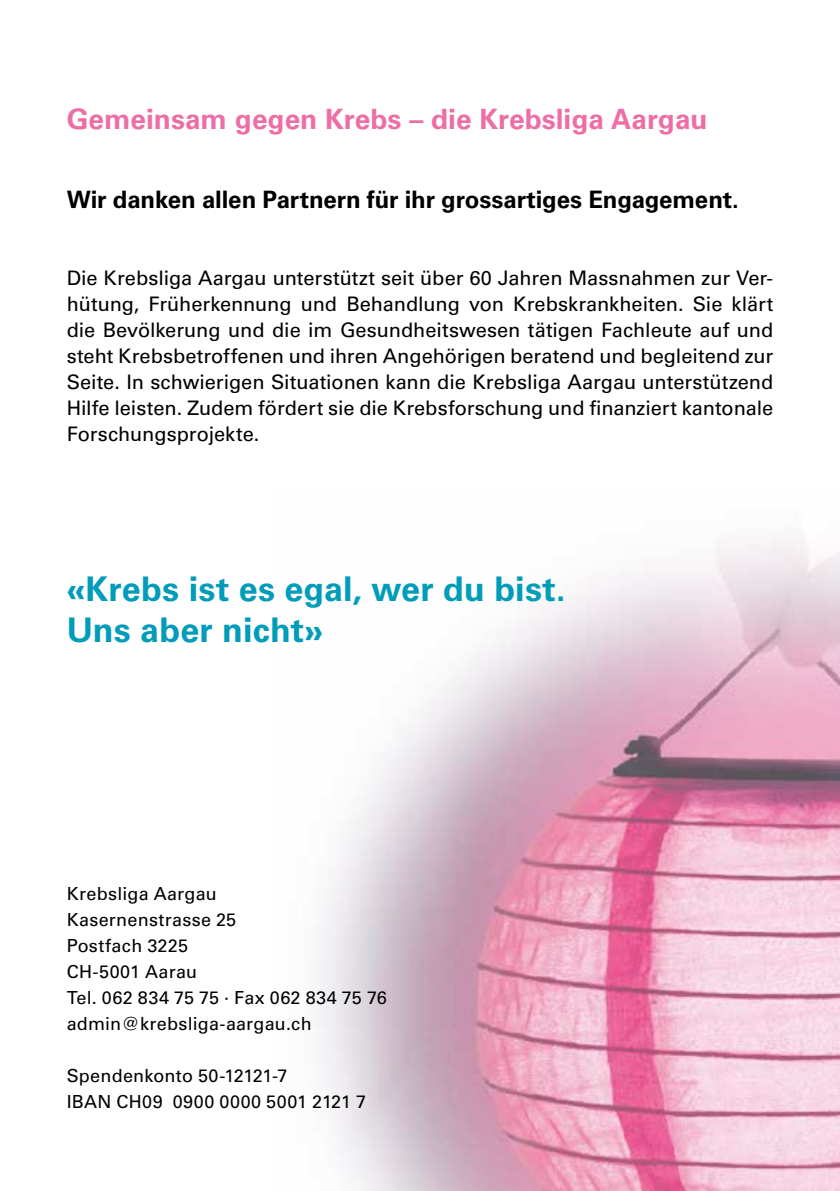
<style>
.page{position:relative;width:840px;height:1191px;background:#fff}
.page>*{position:absolute;margin:0;border:0;box-sizing:border-box;transform-origin:0 0}
.t1{font:700 34px/40.8px "Univers";letter-spacing:.005em;color:#009cb9}
.t2{font:700 28px "Univers";color:#ed6ea7}
.t3{font:700 24px "Univers";letter-spacing:-.005em;color:#000}
.t4{font:20px/26px "Univers";letter-spacing:-.005em;color:#000;text-align:justify}
.t5{font:18px/26px "Univers";letter-spacing:.015em;color:#000}
</style>
<div class="page">
<img style="left:319px;top:538px;width:520px;height:653px">
<h2 class="t2" style="left:67px;top:102px;width:642px">Gemeinsam gegen Krebs – die Krebsliga Aargau</h2>
<p class="t3" style="left:67px;top:186px;width:673px">Wir danken allen Partnern für ihr grossartiges Engagement.</p>
<p class="t4" style="left:67px;top:265px;width:707px">Die Krebsliga Aargau unterstützt seit über 60 Jahren Massnahmen zur Ver&shy;hütung, Früherkennung und Behandlung von Krebskrankheiten. Sie klärt die Bevölkerung und die im Gesundheitswesen tätigen Fachleute auf und steht Krebsbetroffenen und ihren Angehörigen beratend und begleitend zur Seite. In schwierigen Situationen kann die Krebsliga Aargau unterstützend Hilfe leisten. Zudem fördert sie die Krebsforschung und finanziert kantonale Forschungsprojekte.</p>
<h1 class="t1" style="left:67px;top:569px;width:500px">«Krebs ist es egal, wer du bist.<br>Uns aber nicht»</h1>
<p class="t5" style="left:67px;top:880px;width:321px">Krebsliga Aargau<br>Kasernenstrasse 25<br>Postfach 3225<br>CH-5001 Aarau<br>Tel. 062 834 75 75 · Fax 062 834 75 76 admin@krebsliga-aargau.ch</p>
<p class="t5" style="left:67px;top:1062px;width:301px">Spendenkonto 50-12121-7<br>IBAN CH09 0900 0000 5001 2121 7</p>
</div>
